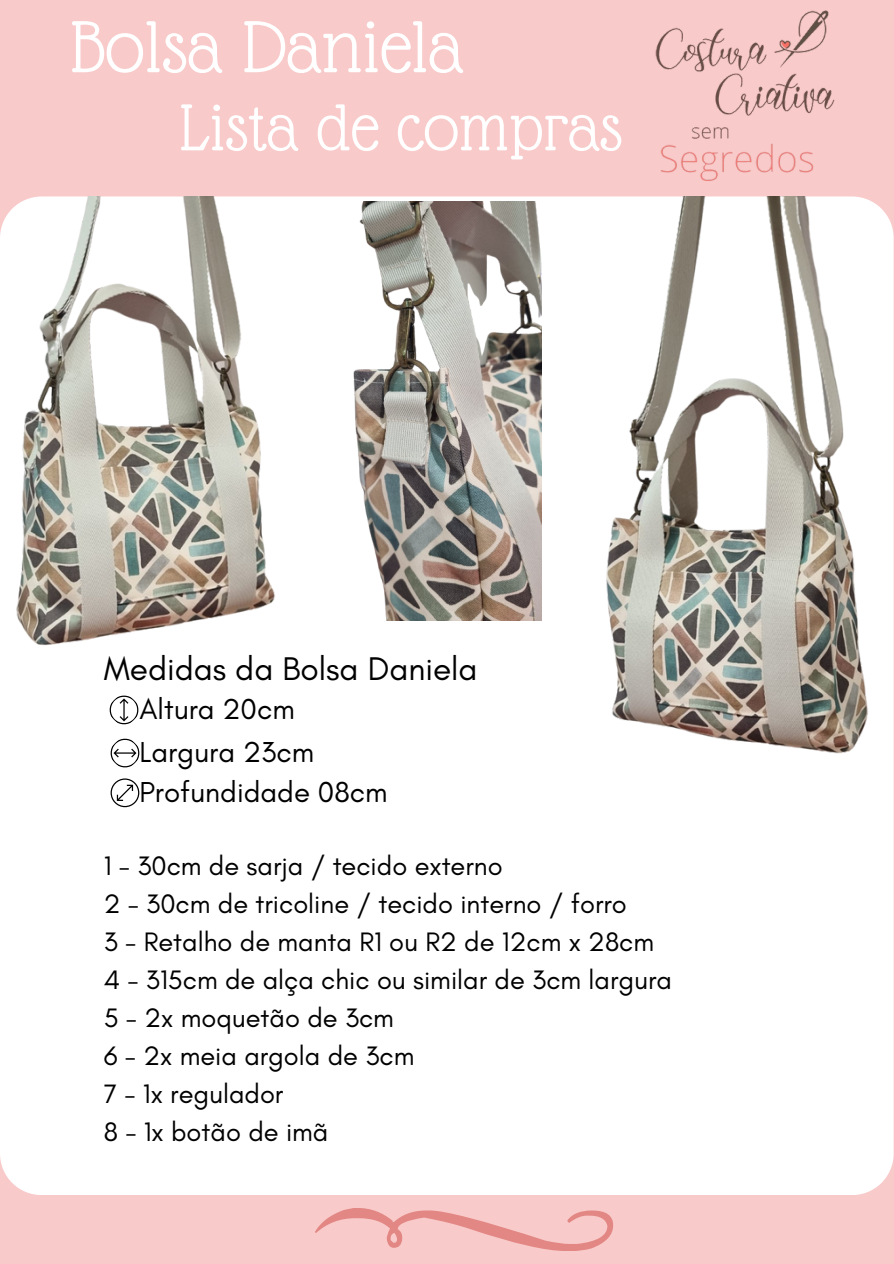
<style>
.page{position:relative;width:894px;height:1264px;background:#fff}
.page>*{position:absolute;margin:0;border:0;box-sizing:border-box;transform-origin:0 0}
.t1{font:80.1px "Glass Antiqua";color:#fff}
.t2{font:72px "Glass Antiqua";color:#fff}
.t3{font:33.45px "Glacial Indifference";color:#000}
.t4{font:29.4px "Glacial Indifference";color:#000}
.t5{font:27.15px "Glacial Indifference";color:#000}
</style>
<div class="page">
<div style="left:0;top:0;width:893px;height:1263px;background:#f9caca"></div>
<svg style="left:315px;top:1208px;width:298px;height:42px"></svg>
<img style="left:655px;top:10px;width:180px;height:171px">
<div style="left:0;top:196px;width:893px;height:998px;background:#fff"></div>
<svg style="left:104px;top:689px;width:41px;height:118px"></svg>
<img style="left:0;top:196px;width:306px;height:480px">
<img style="left:547px;top:196px;width:346px;height:564px">
<img style="left:306px;top:202px;width:235px;height:418px">
<p class="t1" style="left:70px;top:5px;width:394px">Bolsa Daniela</p>
<p class="t2" style="left:179px;top:90px;width:444px">Lista de compras</p>
<p class="t3" style="left:104px;top:648px;width:375px">Medidas da Bolsa Daniela</p>
<h2 class="t4" style="left:139px;top:691px;width:157px">Altura 20cm</h2>
<p class="t4" style="left:139px;top:734px;width:176px">Largura 23cm</p>
<p class="t4" style="left:139px;top:774px;width:250px">Profundidade 08cm</p>
<h3 class="t5" style="left:104px;top:849px;width:400px">1 - 30cm de sarja / tecido externo</h3>
<p class="t5" style="left:104px;top:887px;width:524px">2 - 30cm de tricoline / tecido interno / forro</p>
<p class="t5" style="left:104px;top:925px;width:552px">3 - Retalho de manta R1 ou R2 de 12cm x 28cm</p>
<p class="t5" style="left:104px;top:963px;width:569px">4 - 315cm de alça chic ou similar de 3cm largura</p>
<p class="t5" style="left:104px;top:1001px;width:292px">5 - 2x moquetão de 3cm</p>
<p class="t5" style="left:104px;top:1039px;width:312px">6 - 2x meia argola de 3cm</p>
<p class="t5" style="left:104px;top:1077px;width:181px">7 - 1x regulador</p>
<p class="t5" style="left:104px;top:1115px;width:226px">8 - 1x botão de imã</p>
</div>
